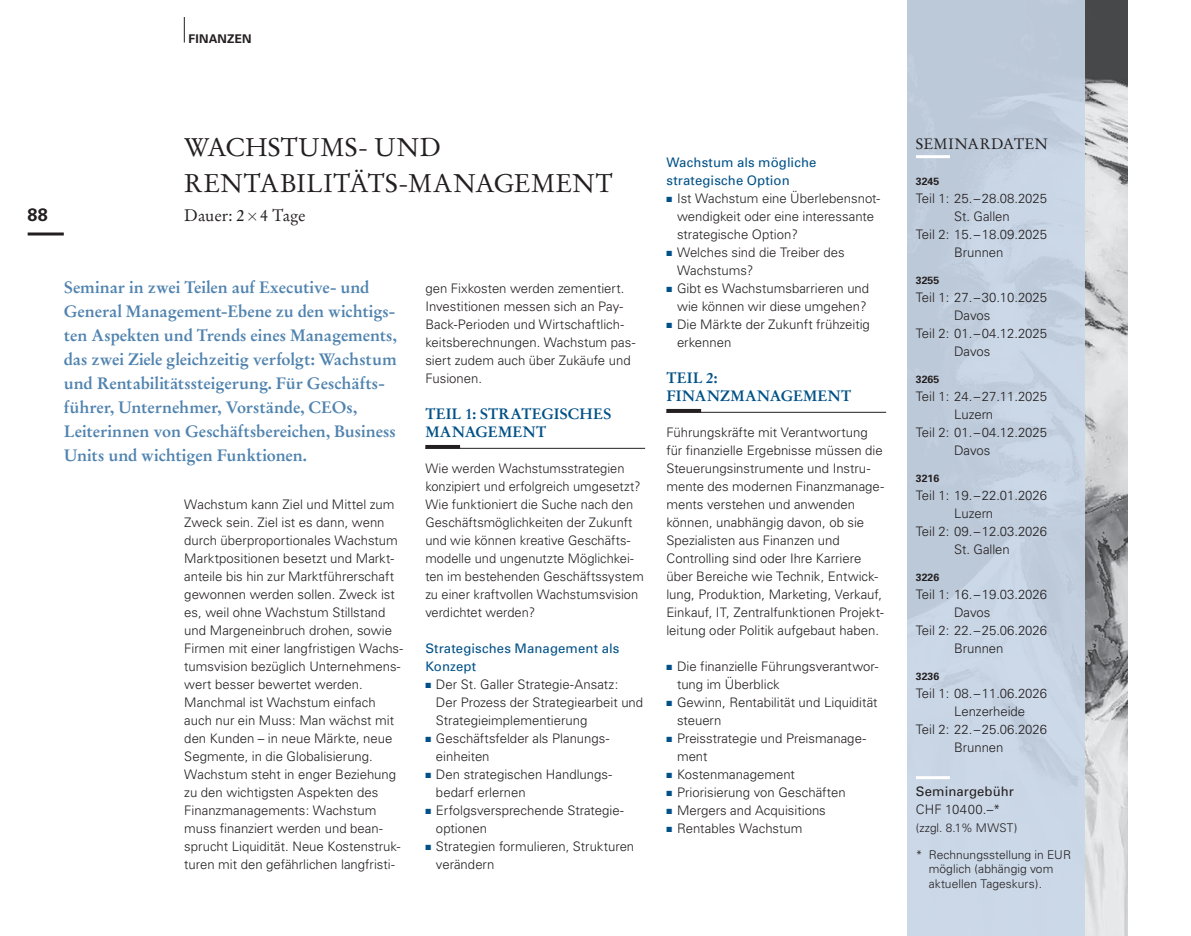
<style>
.page{position:relative;width:1191px;height:936px;background:#fff}
.page>*{position:absolute;margin:0;border:0;box-sizing:border-box;transform-origin:0 0}
.t1{font:25.5px/36px "Stempel Garamond";letter-spacing:.005em;color:#231f20}
.t2{font:700 18px "Univers";color:#231f20}
.t3{font:700 16.5px/24px "Stempel Garamond";letter-spacing:-.005em;color:#5083af}
.t4{font:16.5px "Stempel Garamond";letter-spacing:-.005em;color:#231f20}
.t5{font:700 15px/18px "Stempel Garamond";letter-spacing:.005em;color:#005187}
.t6{font:15px "Stempel Garamond";letter-spacing:.015em;color:#231f20}
.t7{font:300 13.2px/18px "Univers";color:#231f20}
.t8{font:13.2px/18px "Univers";letter-spacing:.01em;color:#005187}
.t9{font:13.2px "Univers";letter-spacing:.005em;color:#231f20}
.t10{font:300 13.2px "Univers";letter-spacing:.02em;color:#231f20}
.t11{font:300 12px/14.2px "Univers";letter-spacing:.005em;color:#231f20}
.t12{font:700 12px "Univers";letter-spacing:.02em;color:#231f20}
.t13{font:700 10.5px "Univers";color:#231f20}
.s1{font-family:"Mathematical Pi One";font-size:13.5px}
.s2{color:#005187}
</style>
<div class="page">
<img style="left:1084px;top:0;width:43px;height:935px">
<div style="left:907px;top:0;width:177px;height:935px;background:#c9d7e8"></div>
<svg style="left:184px;top:17px;width:1px;height:26px"></svg>
<hr style="left:28px;top:232px;width:36px;height:3px;background:#231f20">
<hr style="left:916px;top:155px;width:34px;height:3px;background:#fff">
<hr style="left:916px;top:776px;width:34px;height:3px;background:#fff">
<hr style="left:425px;top:448px;width:220px;height:1px;background:#231f20">
<hr style="left:425px;top:445px;width:35px;height:3px;background:#231f20">
<hr style="left:666px;top:412px;width:220px;height:1px;background:#231f20">
<hr style="left:666px;top:409px;width:35px;height:3px;background:#231f20">
<p class="t12" style="left:189px;top:31px;width:64px">FINANZEN</p>
<h2 class="t2" style="left:28px;top:204px;width:22px">88</h2>
<h1 class="t1" style="left:184px;top:129px;width:430px">WACHSTUMS- UND<br>RENTABILITÄTS-MANAGEMENT</h1>
<p class="t4" style="left:184px;top:205px;width:123px">Dauer: 2 <span class="s1">3</span> 4 Tage</p>
<p class="t3" style="left:64px;top:275px;width:334px">Seminar in zwei Teilen auf Executive- und General Management-Ebene zu den wichtigs&shy;ten Aspekten und Trends eines Managements, das zwei Ziele gleichzeitig verfolgt: Wachstum und Rentabilitätssteigerung. Für Geschäfts&shy;führer, Unternehmer, Vorstände, CEOs, Leiterinnen von Geschäftsbereichen, Business Units und wichtigen Funktionen.</p>
<p class="t7" style="left:425px;top:279px;width:211px">gen Fixkosten werden zementiert.<br>Investitionen messen sich an Pay-<br>Back-Perioden und Wirtschaftlich&shy;keitsberechnungen. Wachstum pas&shy;siert zudem auch über Zukäufe und<br>Fusionen.</p>
<p class="t5" style="left:425px;top:405px;width:188px">TEIL 1: STRATEGISCHES<br>MANAGEMENT</p>
<p class="t7" style="left:425px;top:459px;width:220px">Wie werden Wachstumsstrategien konzipiert und erfolgreich umgesetzt?<br>Wie funktioniert die Suche nach den Geschäftsmöglichkeiten der Zukunft und wie können kreative Geschäfts&shy;modelle und ungenutzte Möglichkei&shy;ten im bestehenden Geschäftssystem zu einer kraftvollen Wachstumsvision verdichtet werden?</p>
<p class="t8" style="left:425px;top:639px;width:195px">Strategisches Management als<br>Konzept</p>
<p class="t7" style="left:436px;top:675px;width:209px;text-indent:-11px"><span class="s2">■</span> Der St. Galler Strategie-Ansatz:<br>Der Prozess der Strategiearbeit und<br>Strategieimplementierung</p>
<p class="t7" style="left:436px;top:729px;width:175px;text-indent:-11px"><span class="s2">■</span> Geschäftsfelder als Planungs&shy;einheiten</p>
<p class="t7" style="left:436px;top:765px;width:177px;text-indent:-11px"><span class="s2">■</span> Den strategischen Handlungs&shy;bedarf erlernen</p>
<p class="t7" style="left:436px;top:801px;width:189px;text-indent:-11px"><span class="s2">■</span> Erfolgsversprechende Strategie&shy;optionen</p>
<p class="t7" style="left:436px;top:837px;width:200px;text-indent:-11px"><span class="s2">■</span> Strategien formulieren, Strukturen verändern</p>
<p class="t7" style="left:184px;top:495px;width:220px">Wachstum kann Ziel und Mittel zum Zweck sein. Ziel ist es dann, wenn durch überproportionales Wachstum Marktpositionen besetzt und Markt&shy;anteile bis hin zur Marktführerschaft gewonnen werden sollen. Zweck ist es, weil ohne Wachstum Stillstand und Margeneinbruch drohen, sowie Firmen mit einer langfristigen Wachs&shy;tumsvision bezüglich Unternehmens&shy;wert besser bewertet werden.<br>Manchmal ist Wachstum einfach auch nur ein Muss: Man wächst mit den Kunden – in neue Märkte, neue Segmente, in die Globalisierung.<br>Wachstum steht in enger Beziehung zu den wichtigsten Aspekten des Finanzmanagements: Wachstum muss finanziert werden und bean&shy;sprucht Liquidität. Neue Kostenstruk&shy;turen mit den gefährlichen langfristi-</p>
<p class="t8" style="left:666px;top:153px;width:152px">Wachstum als mögliche strategische Option</p>
<p class="t7" style="left:677px;top:189px;width:205px;text-indent:-11px"><span class="s2">■</span> Ist Wachstum eine Überlebensnot&shy;wendigkeit oder eine interessante strategische Option?</p>
<p class="t7" style="left:677px;top:243px;width:169px;text-indent:-11px"><span class="s2">■</span> Welches sind die Treiber des<br>Wachstums?</p>
<p class="t7" style="left:666px;top:279px;width:204px;text-align:right"><span class="s2">■</span> Gibt es Wachstumsbarrieren und wie können wir diese umgehen?</p>
<p class="t7" style="left:677px;top:315px;width:194px;text-indent:-11px"><span class="s2">■</span> Die Märkte der Zukunft frühzeitig erkennen</p>
<p class="t5" style="left:666px;top:369px;width:186px">TEIL 2:<br>FINANZMANAGEMENT</p>
<p class="t7" style="left:666px;top:423px;width:219px">Führungskräfte mit Verantwortung für finanzielle Ergebnisse müssen die Steuerungsinstrumente und Instru&shy;mente des modernen Finanzmanage&shy;ments verstehen und anwenden können, unabhängig davon, ob sie Spezialisten aus Finanzen und Controlling sind oder Ihre Karriere über Bereiche wie Technik, Entwick&shy;lung, Produktion, Marketing, Verkauf, Einkauf, IT, Zentralfunktionen Projekt&shy;leitung oder Politik aufgebaut haben.</p>
<p class="t7" style="left:677px;top:657px;width:203px;text-indent:-11px"><span class="s2">■</span> Die finanzielle Führungsverantwor&shy;tung im Überblick</p>
<p class="t7" style="left:677px;top:693px;width:202px;text-indent:-11px"><span class="s2">■</span> Gewinn, Rentabilität und Liquidität steuern</p>
<p class="t7" style="left:677px;top:729px;width:191px;text-indent:-11px"><span class="s2">■</span> Preisstrategie und Preismanage&shy;ment</p>
<p class="t7" style="left:666px;top:765px;width:130px"><span class="s2">■</span> Kostenmanagement</p>
<p class="t7" style="left:666px;top:783px;width:181px"><span class="s2">■</span> Priorisierung von Geschäften</p>
<p class="t7" style="left:666px;top:801px;width:161px"><span class="s2">■</span> Mergers and Acquisitions</p>
<p class="t7" style="left:666px;top:819px;width:138px"><span class="s2">■</span> Rentables Wachstum</p>
<p class="t6" style="left:916px;top:135px;width:133px">SEMINARDATEN</p>
<p class="t13" style="left:916px;top:175px;width:25px">3245</p>
<p class="t7" style="left:916px;top:189px;width:133px;text-align:center">Teil 1: 25.–28.08.2025<br>St. Gallen<br>Teil 2: 15.–18.09.2025<br>Brunnen</p>
<p class="t13" style="left:916px;top:274px;width:25px">3255</p>
<p class="t7" style="left:916px;top:288px;width:133px">Teil 1: 27.–30.10.2025</p>
<p class="t7" style="left:954px;top:306px;width:38px">Davos</p>
<p class="t7" style="left:916px;top:324px;width:133px">Teil 2: 01.–04.12.2025</p>
<p class="t7" style="left:954px;top:342px;width:38px">Davos</p>
<p class="t13" style="left:916px;top:373px;width:25px">3265</p>
<p class="t7" style="left:916px;top:387px;width:133px">Teil 1: 24.–27.11.2025</p>
<p class="t7" style="left:954px;top:405px;width:41px">Luzern</p>
<p class="t7" style="left:916px;top:423px;width:133px">Teil 2: 01.–04.12.2025</p>
<p class="t7" style="left:954px;top:441px;width:38px">Davos</p>
<p class="t13" style="left:916px;top:472px;width:25px">3216</p>
<p class="t7" style="left:916px;top:486px;width:133px">Teil 1: 19.–22.01.2026</p>
<p class="t7" style="left:954px;top:504px;width:41px">Luzern</p>
<p class="t7" style="left:916px;top:522px;width:133px">Teil 2: 09.–12.03.2026</p>
<p class="t7" style="left:954px;top:540px;width:57px">St. Gallen</p>
<p class="t13" style="left:916px;top:571px;width:25px">3226</p>
<p class="t7" style="left:916px;top:585px;width:133px">Teil 1: 16.–19.03.2026</p>
<p class="t7" style="left:954px;top:603px;width:38px">Davos</p>
<p class="t7" style="left:916px;top:621px;width:133px">Teil 2: 22.–25.06.2026</p>
<p class="t7" style="left:954px;top:639px;width:51px">Brunnen</p>
<p class="t13" style="left:916px;top:670px;width:25px">3236</p>
<p class="t7" style="left:916px;top:684px;width:133px">Teil 1: 08.–11.06.2026</p>
<p class="t7" style="left:954px;top:702px;width:72px">Lenzerheide</p>
<p class="t7" style="left:916px;top:720px;width:133px">Teil 2: 22.–25.06.2026</p>
<p class="t7" style="left:954px;top:738px;width:51px">Brunnen</p>
<p class="t9" style="left:916px;top:783px;width:99px">Seminargebühr</p>
<p class="t10" style="left:916px;top:801px;width:86px">CHF 10400.–*</p>
<p class="t11" style="left:916px;top:820px;width:103px">(zzgl. 8.1% MWST)</p>
<p class="t11" style="left:928px;top:847px;width:144px;text-indent:-13px">* Rechnungsstellung in EUR möglich (abhängig vom aktuellen Tageskurs).</p>
</div>
